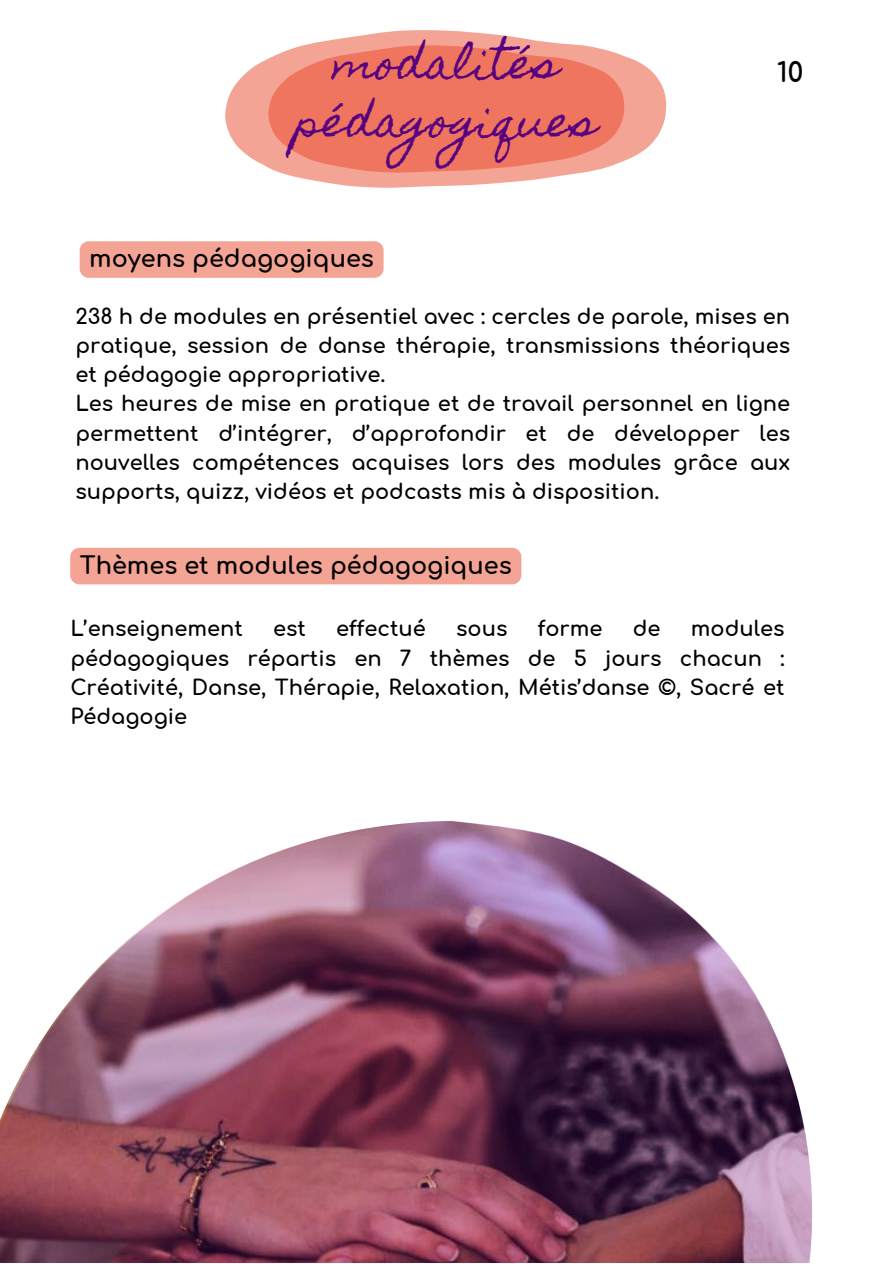
<style>
.page{position:relative;width:893px;height:1264px;background:#fff}
.page>*{position:absolute;margin:0;border:0;box-sizing:border-box;transform-origin:0 0}
.t1{font:41.55px/57.6px "Homemade Apple";color:#57007f;text-align:center}
.t2{font:700 27px "Comfortaa";color:#000}
.t3{font:700 24px "Comfortaa";color:#000}
.t4{font:700 21px/29.2px "Comfortaa";color:#000;text-align:justify}
</style>
<div class="page">
<svg style="left:225px;top:30px;width:441px;height:158px"></svg>
<svg style="left:268px;top:45px;width:356px;height:127px;background:#f07e69"></svg>
<div style="left:80px;top:241px;width:303px;height:37px;background:#f4a494;border-radius:9px"></div>
<img style="left:0;top:820px;width:813px;height:442px">
<div style="left:70px;top:548px;width:451px;height:36px;background:#f4a494;border-radius:9px"></div>
<p class="t1" style="left:295px;top:35px;width:303px">modalités pédagogiques</p>
<p class="t3" style="left:89px;top:246px;width:286px">moyens pédagogiques</p>
<p class="t2" style="left:777px;top:58px;width:28px">10</p>
<p class="t4" style="left:75px;top:302px;width:716px">238 h de modules en présentiel avec : cercles de parole, mises en pratique, session de danse thérapie, transmissions théoriques et pédagogie appropriative.</p>
<p class="t4" style="left:75px;top:390px;width:716px">Les heures de mise en pratique et de travail personnel en ligne permettent d’intégrer, d’approfondir et de développer les nouvelles compétences acquises lors des modules grâce aux supports, quizz, vidéos et podcasts mis à disposition.</p>
<p class="t3" style="left:80px;top:553px;width:433px">Thèmes et modules pédagogiques</p>
<p class="t4" style="left:70px;top:615px;width:174px">L’enseignement</p>
<p class="t4" style="left:273px;top:615px;width:34px">est</p>
<p class="t4" style="left:336px;top:615px;width:91px">effectué</p>
<p class="t4" style="left:456px;top:615px;width:53px">sous</p>
<p class="t4" style="left:537px;top:615px;width:66px">forme</p>
<p class="t4" style="left:632px;top:615px;width:29px">de</p>
<p class="t4" style="left:70px;top:615px;width:715px;text-indent:620px">modules pédagogiques répartis en 7 thèmes de 5 jours chacun :<br>Créativité, Danse, Thérapie, Relaxation, Métis’danse ©, Sacré et Pédagogie</p>
</div>
